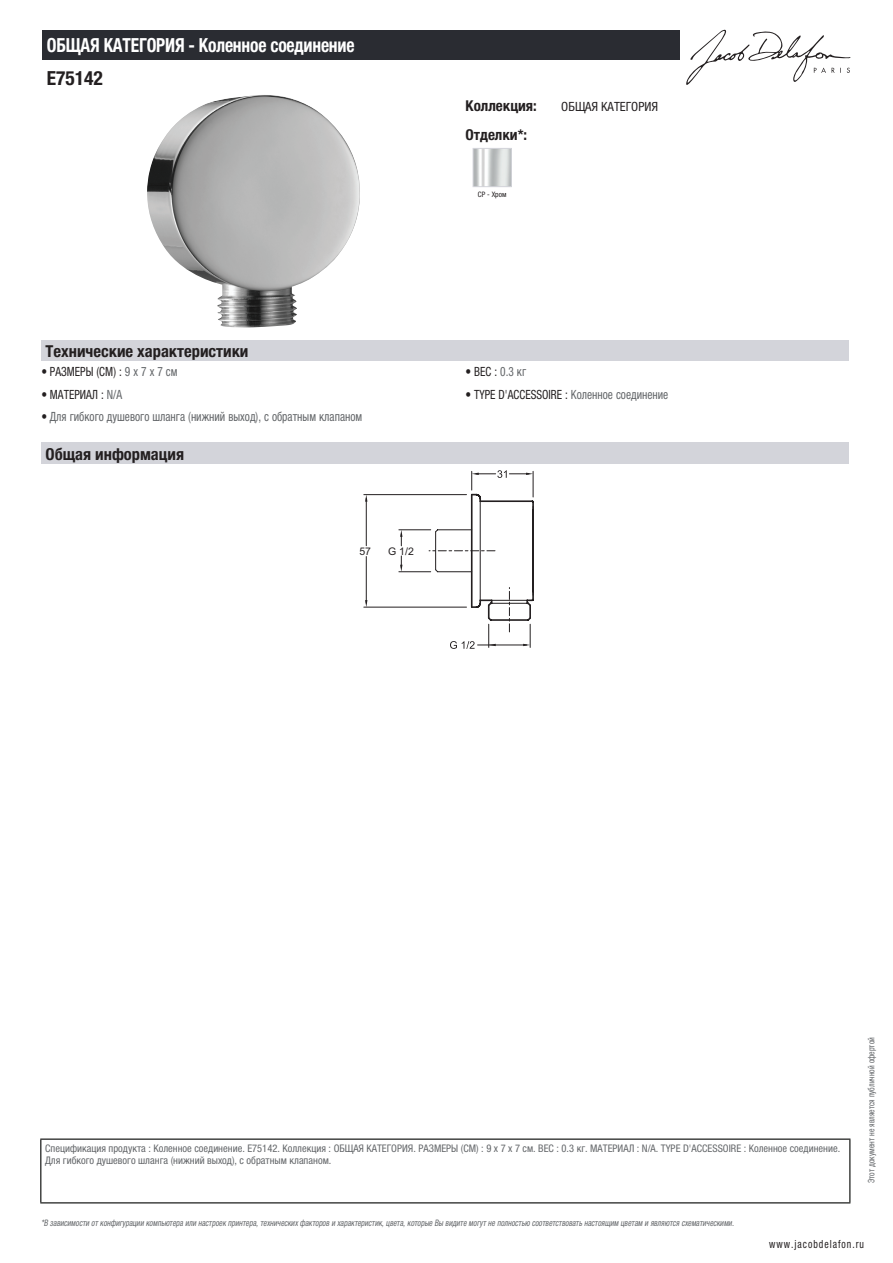
<style>
.page{position:relative;width:893px;height:1263px;background:#fff}
.page>*{position:absolute;margin:0;border:0;box-sizing:border-box;transform-origin:0 0}
.t1{font:700 condensed 19.5px "Helvetica Neue LTCYR";letter-spacing:-.01em;color:#fff;scale:.9 1}
.t2{font:700 condensed 19.5px "Helvetica Neue LTCYR";color:#231f20}
.t3{font:700 condensed 16.5px "Helvetica Neue LTCYR";color:#231f20}
.t4{font:700 condensed 15px "Helvetica Neue LTCYR";color:#231f20}
.t5{font:condensed 12.75px "Helvetica Neue LTCYR";color:#231f20;scale:.9 1}
.t6{font:condensed 12.75px "Helvetica Neue LTCYR";color:#626568;scale:.9 1}
.t7{font:condensed 12.75px "Helvetica Neue LTCYR";color:#231f20}
.t8{font:condensed 11.25px "Helvetica Neue LTCYR";letter-spacing:.1em;color:#231f20;scale:.87 1}
.t9{font:condensed 10.5px/12px "Helvetica Neue LTCYR";color:#626568}
.t10{font:10.5px "Arial";color:#231f20}
.t11{font:italic condensed 9px "Helvetica Neue LTCYR";color:#626568;scale:.87 1}
.t12{font:condensed 9px "Helvetica Neue LTCYR";color:#626568;scale:.87 1}
.t13{font:condensed 7.5px "Helvetica Neue LTCYR";color:#231f20}
.s1{color:#626568}
.s2{color:#231f20}
</style>
<div class="page">
<svg style="left:686px;top:30px;width:164px;height:55px"></svg>
<img style="left:147px;top:95px;width:213px;height:233px">
<img style="left:475px;top:150px;width:35px;height:35px">
<div style="left:473px;top:148px;width:39px;height:39px;border:1px solid #d3d4da"></div>
<div style="left:41px;top:340px;width:808px;height:22px;background:#d3d4da"></div>
<div style="left:41px;top:442px;width:808px;height:22px;background:#d3d4da"></div>
<hr style="left:364px;top:494px;width:102px;height:1px;background:#231f20">
<hr style="left:364px;top:607px;width:102px;height:1px;background:#231f20">
<hr style="left:366px;top:556px;width:1px;height:47px;background:#231f20">
<hr style="left:366px;top:498px;width:1px;height:48px;background:#231f20">
<hr style="left:399px;top:529px;width:32px;height:1px;background:#231f20">
<hr style="left:399px;top:571px;width:32px;height:1px;background:#231f20">
<svg style="left:400px;top:530px;width:2px;height:16px"></svg>
<svg style="left:400px;top:556px;width:2px;height:16px"></svg>
<svg style="left:429px;top:470px;width:105px;height:179px"></svg>
<div style="left:43px;top:30px;width:637px;height:30px;background:#2a2c32"></div>
<hr style="left:40px;top:1138px;width:810px;height:2px;background:#040503">
<hr style="left:40px;top:1140px;width:1px;height:62px;background:#040503">
<hr style="left:849px;top:1140px;width:1px;height:62px;background:#040503">
<hr style="left:40px;top:1202px;width:810px;height:1px;background:#040503">
<h1 class="t1" style="left:47px;top:34px;width:344px">ОБЩАЯ КАТЕГОРИЯ - Коленное соединение</h1>
<h1 class="t2" style="left:47px;top:67px;width:58px">E75142</h1>
<h3 class="t4" style="left:466px;top:97px;width:73px">Коллекция:</h3>
<p class="t7" style="left:561px;top:99px;width:98px">ОБЩАЯ КАТЕГОРИЯ</p>
<h3 class="t4" style="left:466px;top:126px;width:63px">Отделки*:</h3>
<p class="t13" style="left:478px;top:190px;width:30px">CP - Хром</p>
<h2 class="t3" style="left:46px;top:342px;width:204px">Технические характеристики</h2>
<p class="t5" style="left:41px;top:364px;width:153px">• РАЗМЕРЫ (СМ) : <span class="s1">9 x 7 x 7 см</span></p>
<p class="t5" style="left:466px;top:364px;width:69px">• ВЕС : <span class="s1">0.3 кг</span></p>
<p class="t5" style="left:41px;top:387px;width:91px">• МАТЕРИАЛ : <span class="s1">N/A</span></p>
<p class="t5" style="left:466px;top:387px;width:227px">• TYPE D'ACCESSOIRE : <span class="s1">Коленное соединение</span></p>
<p class="t6" style="left:41px;top:410px;width:358px"><span class="s2">•</span> Для гибкого душевого шланга (нижний выход), с обратным клапаном</p>
<h2 class="t3" style="left:46px;top:445px;width:140px">Общая информация</h2>
<p class="t10" style="left:359px;top:544px;width:13px">57</p>
<p class="t10" style="left:388px;top:544px;width:27px">G 1/2</p>
<p class="t9" style="left:45px;top:1142px;width:797px">Спецификация продукта : Коленное соединение. E75142. Коллекция : ОБЩАЯ КАТЕГОРИЯ. РАЗМЕРЫ (СМ) : 9 x 7 x 7 см. ВЕС : 0.3 кг. МАТЕРИАЛ : N/A. TYPE D'ACCESSOIRE : Коленное соединение.<br>Для гибкого душевого шланга (нижний выход), с обратным клапаном.</p>
<p class="t11" style="left:41px;top:1218px;width:800px">*В зависимости отконфигурации компьютера или настроек принтера,техническихфакторов и характеристик,цвета,которые Вы видите могутне полностью соответствоватьнастоящим цветам и являются схематическими.</p>
<p class="t12" style="left:866px;top:1183px;width:169px;rotate:-90deg">Этот документ не является публичной офертой</p>
<p class="t8" style="left:769px;top:1237px;width:110px">www.jacobdelafon.ru</p>
</div>
